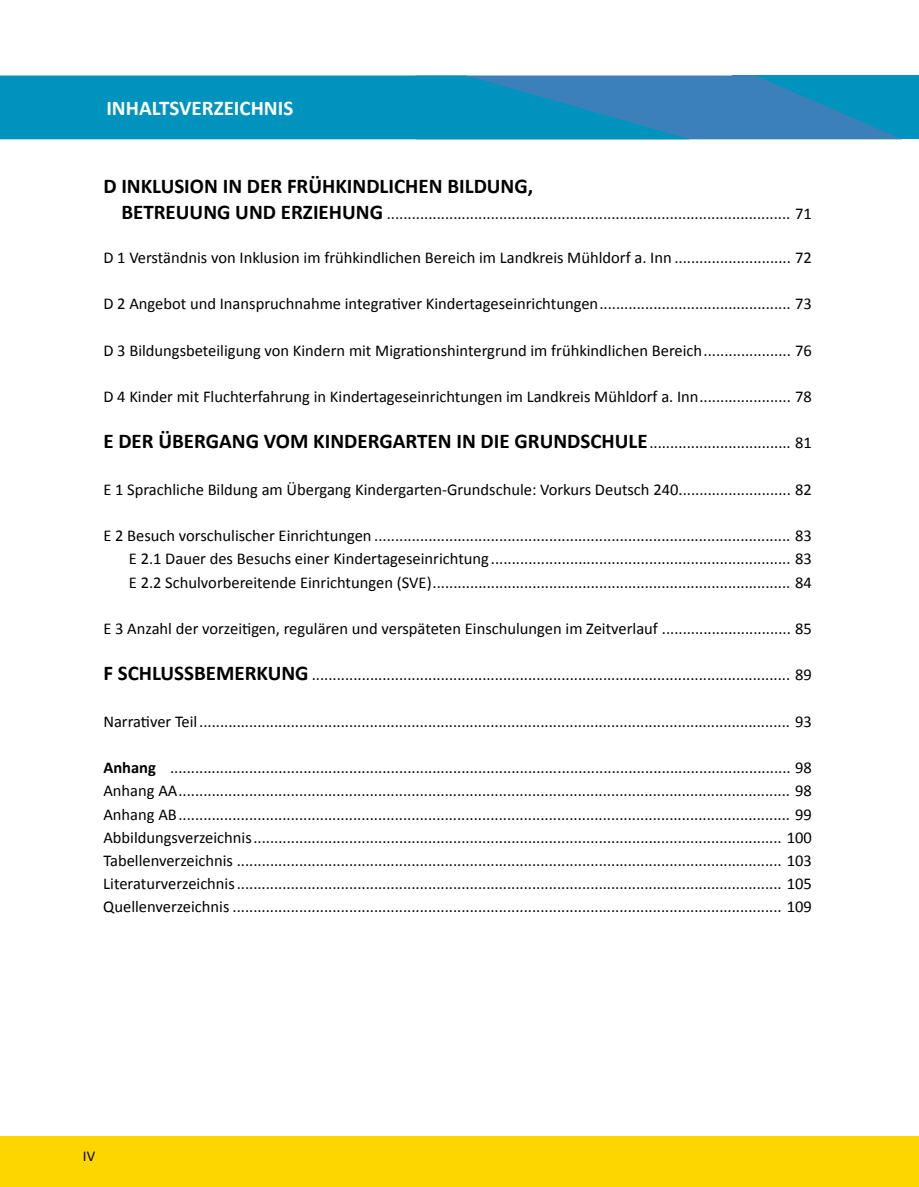
<style>
.page{position:relative;width:919px;height:1187px;background:#fff}
.page>*{position:absolute;margin:0;border:0;box-sizing:border-box;transform-origin:0 0}
.t1{font:700 21px "Calibri";color:#000}
.t2{font:700 21px "Calibri";color:#fff}
.t3{font:16.5px/23.2px "Calibri";color:#000;text-align:justify}
.t4{font:15px "Calibri";color:#000}
.s1{font-weight:700;font-size:21px}
.s2{font-weight:400;font-size:16.5px}
.s3{font-weight:700}
</style>
<div class="page">
<div style="left:732px;top:75px;width:186px;height:64px;background:#0093be"></div>
<svg style="left:689px;top:75px;width:212px;height:64px"></svg>
<svg style="left:0;top:75px;width:689px;height:64px;background:#0b90bd"></svg>
<div style="left:0;top:1135px;width:918px;height:51px;background:#fdd600"></div>
<p class="t2" style="left:106px;top:95px;width:188px">INHALTSVERZEICHNIS</p>
<p class="t1" style="left:103px;top:173px;width:431px">D INKLUSION IN DER FRÜHKINDLICHEN BILDUNG,</p>
<p class="t3" style="left:121px;top:201px;width:692px"><span class="s1">BETREUUNG UND ERZIEHUNG</span> ................................................................................................. 71</p>
<p class="t3" style="left:103px;top:245px;width:709px">D 1 Verständnis von Inklusion im frühkindlichen Bereich im Landkreis Mühldorf a. Inn ............................ 72</p>
<p class="t3" style="left:103px;top:291px;width:709px">D 2 Angebot und Inanspruchnahme integrativer Kindertageseinrichtungen.............................................. 73</p>
<p class="t3" style="left:103px;top:338px;width:709px">D 3 Bildungsbeteiligung von Kindern mit Migrationshintergrund im frühkindlichen Bereich..................... 76</p>
<p class="t3" style="left:103px;top:384px;width:709px">D 4 Kinder mit Fluchterfahrung in Kindertageseinrichtungen im Landkreis Mühldorf a. Inn...................... 78</p>
<p class="t1" style="left:103px;top:428px;width:710px">E DER ÜBERGANG VOM KINDERGARTEN IN DIE GRUNDSCHULE<span class="s2">.................................. 81</span></p>
<p class="t3" style="left:103px;top:477px;width:709px">E 1 Sprachliche Bildung am Übergang Kindergarten‐Grundschule: Vorkurs Deutsch 240........................... 82</p>
<p class="t3" style="left:129px;top:523px;width:684px;text-indent:-25px">E 2 Besuch vorschulischer Einrichtungen .................................................................................................... 83<br>E 2.1 Dauer des Besuchs einer Kindertageseinrichtung ........................................................................ 83<br>E 2.2 Schulvorbereitende Einrichtungen (SVE)...................................................................................... 84</p>
<p class="t3" style="left:103px;top:616px;width:709px">E 3 Anzahl der vorzeitigen, regulären und verspäteten Einschulungen im Zeitverlauf ............................... 85</p>
<p class="t3" style="left:103px;top:662px;width:710px"><span class="s1">F SCHLUSSBEMERKUNG</span> ................................................................................................................... 89</p>
<p class="t3" style="left:103px;top:708px;width:709px">Narrativer Teil.............................................................................................................................................. 93</p>
<p class="t3" style="left:103px;top:755px;width:710px"><span class="s3">Anhang</span> ..................................................................................................................................................... 98<br>Anhang AA................................................................................................................................................... 98<br>Anhang AB................................................................................................................................................... 99<br>Abbildungsverzeichnis............................................................................................................................... 100<br>Tabellenverzeichnis ................................................................................................................................... 103<br>Literaturverzeichnis................................................................................................................................... 105<br>Quellenverzeichnis .................................................................................................................................... 109</p>
<p class="t4" style="left:83px;top:1147px;width:14px">IV</p>
</div>
